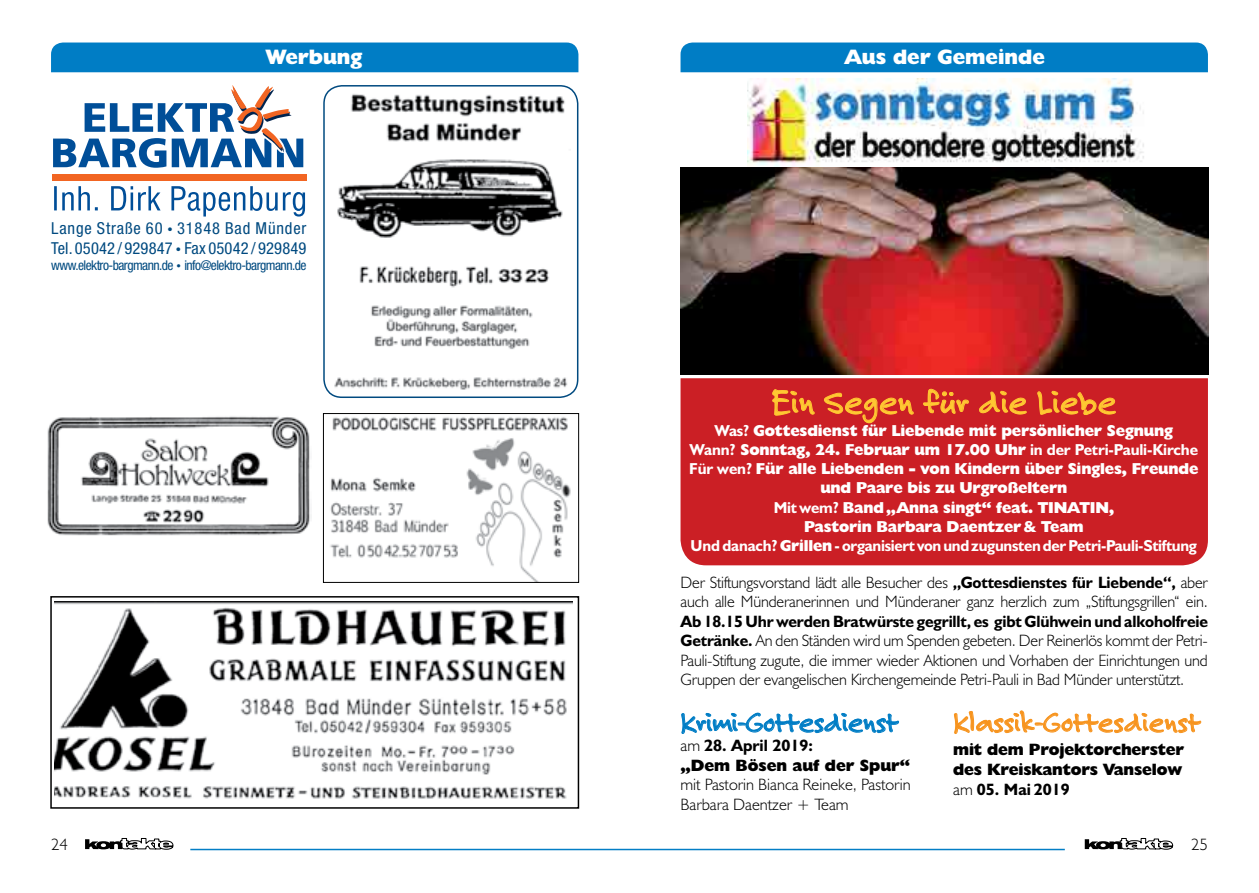
<style>
.page{position:relative;width:1259px;height:893px;background:#fff}
.page>*{position:absolute;margin:0;border:0;box-sizing:border-box;transform-origin:0 0}
.t1{font:36.15px "Felt Tip Roman";color:#ffc832}
.t2{font:30px "Felt Tip Roman";color:#f7941e}
.t3{font:30px "Felt Tip Roman";letter-spacing:-.01em;color:#007dc5}
.t4{font:800 21px "Humanist 521 BT";color:#fff}
.t5{font:300 16.5px/19.5px "Humanist 521 BT";letter-spacing:-.01em;color:#000}
.t6{font:800 16.5px/19.8px "Humanist 521 BT";letter-spacing:-.01em;color:#000}
.t7{font:condensed 16.5px/19.8px "Helvetica Neue LT";letter-spacing:.01em;color:#004a80}
.t8{font:800 15.9px/19px "Humanist 521 BT";letter-spacing:-.01em;color:#fff;text-align:center}
.t9{font:condensed 13.5px "Helvetica Neue LT";letter-spacing:-.04em;color:#004a80}
.s1{font-size:10.5px}
.s2{font-size:9px}
.s3{font-weight:700}
.s4{font-weight:300}
</style>
<div class="page">
<svg style="left:85px;top:838px;width:89px;height:12px"></svg>
<svg style="left:1084px;top:838px;width:89px;height:12px"></svg>
<hr style="left:190px;top:849px;width:874px;height:1px;background:#007dc5">
<div style="left:51px;top:43px;width:527px;height:29px;background:#007dc5"></div>
<div style="left:680px;top:43px;width:528px;height:29px;background:#007dc5"></div>
<div style="left:680px;top:378px;width:528px;height:187px;background:#cb1f25"></div>
<img style="left:54px;top:602px;width:518px;height:197px">
<img style="left:330px;top:417px;width:241px;height:164px">
<div style="left:323px;top:413px;width:256px;height:170px;border:1px solid #000"></div>
<svg style="left:52px;top:85px;width:255px;height:132px"></svg>
<img style="left:329px;top:91px;width:241px;height:304px">
<div style="left:323px;top:85px;width:255px;height:313px;border:2px solid #004a80;border-radius:18px"></div>
<div style="left:50px;top:596px;width:529px;height:213px;border:2px solid #000"></div>
<img style="left:47px;top:416px;width:265px;height:120px">
<img style="left:748px;top:79px;width:396px;height:88px">
<svg style="left:771px;top:374px;width:44px;height:83px;background:#cd322d"></svg>
<svg style="left:823px;top:391px;width:91px;height:56px;background:#cf2e26"></svg>
<svg style="left:922px;top:388px;width:47px;height:26px"></svg>
<svg style="left:977px;top:374px;width:50px;height:66px;background:#d13630"></svg>
<svg style="left:1037px;top:374px;width:79px;height:66px;background:#ce3630"></svg>
<svg style="left:681px;top:712px;width:218px;height:22px"></svg>
<svg style="left:954px;top:710px;width:247px;height:24px"></svg>
<img style="left:680px;top:167px;width:528px;height:207px">
<p class="t4" style="left:266px;top:43px;width:98px">Werbung</p>
<p class="t4" style="left:844px;top:43px;width:202px">Aus der Gemeinde</p>
<p class="t7" style="left:51px;top:219px;width:257px">Lange Straße 60 <span class="s1">•</span> 31848 Bad Münder<br>Tel. 05042 / 929847 <span class="s1">•</span> Fax 05042 / 929849</p>
<p class="t9" style="left:51px;top:258px;width:257px">www.elektro-bargmann.de <span class="s2">•</span> info@elektro-bargmann.de</p>
<h1 class="t1" style="left:771px;top:380px;width:347px">Ein Segen für die Liebe</h1>
<p class="t8" style="left:689px;top:421px;width:511px"><span class="s3">Was?</span> Gottesdienst für Liebende mit persönlicher Segnung<br><span class="s3">Wann?</span> Sonntag, 24. Februar um 17.00 Uhr <span class="s3">in der Petri-Pauli-Kirche Für wen?</span> Für alle Liebenden - von Kindern über Singles, Freunde und Paare bis zu Urgroßeltern<br><span class="s3">Mit wem?</span> Band „Anna singt“ feat. TINATIN,<br>Pastorin Barbara Daentzer &amp; Team<br><span class="s3">Und danach?</span> Grillen <span class="s3">- organisiert vonundzugunstenderPetri-Pauli-Stiftung</span></p>
<p class="t5" style="left:680px;top:572px;width:529px">Der Stiftungsvorstand lädt alle Besucher des <span class="s3">„Gottesdienstes für Liebende“,</span> aber auch alle Münderanerinnen und Münderaner ganz herzlich zum „Stiftungsgrillen“ ein.</p>
<p class="t5" style="left:680px;top:611px;width:529px;text-align:justify"><span class="s3">Ab 18.15 Uhr werden Bratwürste gegrillt, es gibt Glühwein und alkoholfreie Getränke.</span> An den Ständen wird um Spenden gebeten. Der Reinerlös kommt der Petri-Pauli-Stiftung zugute, die immer wieder Aktionen und Vorhaben der Einrichtungen und Gruppen der evangelischen Kirchengemeinde Petri-Pauli in Bad Münder unterstützt.</p>
<h2 class="t3" style="left:680px;top:704px;width:219px">Krimi-Gottesdienst</h2>
<p class="t6" style="left:680px;top:735px;width:231px"><span class="s4">am</span> <span class="s3">28. April 2019:<br></span>„Dem Bösen auf der Spur“</p>
<p class="t5" style="left:680px;top:774px;width:232px">mit Pastorin Bianca Reineke, Pastorin<br>Barbara Daentzer + Team</p>
<h2 class="t2" style="left:953px;top:704px;width:249px">Klassik-Gottesdienst</h2>
<p class="t6" style="left:953px;top:739px;width:232px;text-align:justify">mit dem Projektorcherster des Kreiskantors Vanselow <span class="s4">am</span> <span class="s3">05. Mai 2019</span></p>
<p class="t5" style="left:51px;top:835px;width:18px">24</p>
<p class="t5" style="left:1191px;top:835px;width:18px">25</p>
</div>
